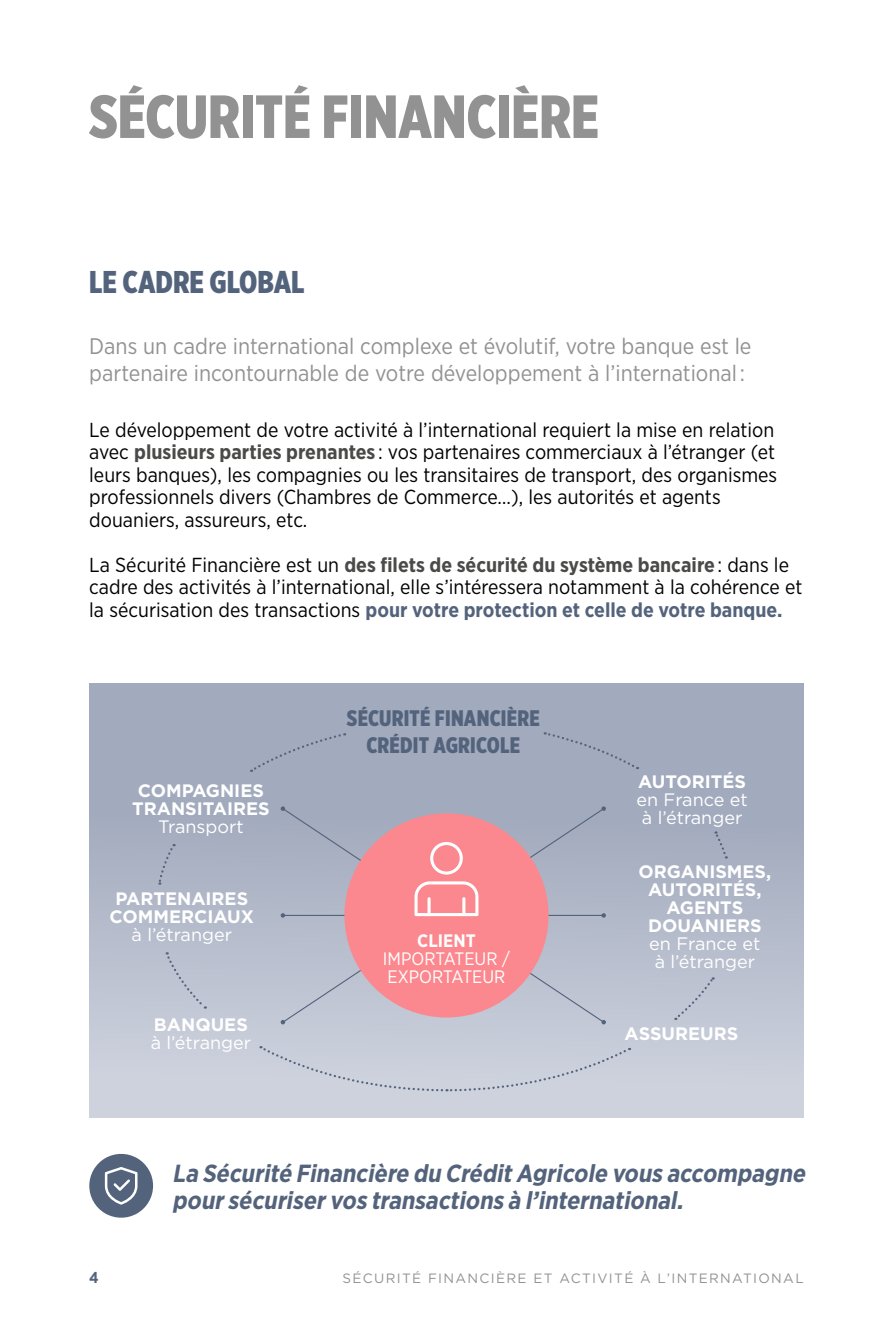
<style>
.page{position:relative;width:893px;height:1340px;background:#fff}
.page>*{position:absolute;margin:0;border:0;box-sizing:border-box;transform-origin:0 0}
.t1{font:900 60.75px "Gotham X Narrow";color:#929292}
.t2{font:900 31.5px "Gotham X Narrow";color:#54637c}
.t3{font:italic 700 24.75px/27px "Gotham Narrow";color:#54637c}
.t4{font:22.5px/27px "Gotham Narrow";color:#929292}
.t5{font:900 22.5px/27px "Gotham X Narrow";letter-spacing:.01em;color:#54637c;text-align:center}
.t6{font:20.25px/22.5px "Gotham Narrow";color:#000}
.t7{font:700 18px/18px "Gotham";color:#fff;text-align:center}
.t8{font:18px/18px "Gotham";color:#fff;text-align:center}
.t9{font:18px/18px "Gotham Narrow";color:#fff}
.t10{font:700 18px "Gotham Narrow";color:#fff}
.t11{font:700 15.75px "Gotham Narrow";color:#54637c}
.t12{font:13.5px "Gotham";letter-spacing:.1em;color:#929292}
.s1{font-weight:700;color:#4a4a49}
.s2{font-weight:700;color:#54637c}
</style>
<div class="page">
<svg style="left:89px;top:1153px;width:64px;height:65px"></svg>
<div style="left:89px;top:684px;width:715px;height:434px;background:linear-gradient(to bottom,#98a1b5,#cdd2dd)"></div>
<svg style="left:281px;top:807px;width:324px;height:216px;background:#b0b7c7"></svg>
<svg style="left:601px;top:806px;width:5px;height:5px"></svg>
<svg style="left:281px;top:1019px;width:4px;height:5px"></svg>
<hr style="left:283px;top:914px;width:321px;height:2px;background:#54637c">
<svg style="left:281px;top:913px;width:4px;height:4px"></svg>
<svg style="left:601px;top:913px;width:5px;height:4px"></svg>
<div style="left:344px;top:813px;width:205px;height:204px;background:#fb888e;border-radius:50%"></div>
<svg style="left:414px;top:881px;width:64px;height:35px"></svg>
<svg style="left:430px;top:842px;width:33px;height:32px"></svg>
<hr style="left:462px;top:897px;width:3px;height:19px;background:#fff;border-radius:2px">
<hr style="left:428px;top:897px;width:3px;height:19px;background:#fff;border-radius:2px">
<svg style="left:157px;top:844px;width:18px;height:40px"></svg>
<div style="left:165px;top:952px;width:41px;height:57px;background:#bdc3d1"></div>
<div style="left:260px;top:1046px;width:370px;height:46px;background:#cbd0db"></div>
<svg style="left:713px;top:831px;width:14px;height:27px"></svg>
<div style="left:250px;top:732px;width:95px;height:40px;background:#a2aabd"></div>
<div style="left:675px;top:977px;width:40px;height:43px;background:#bec5d2"></div>
<div style="left:544px;top:731px;width:94px;height:38px;background:#a2aabd"></div>
<h1 class="t1" style="left:89px;top:78px;width:511px">SÉCURITÉ FINANCIÈRE</h1>
<h2 class="t2" style="left:89px;top:262px;width:217px">LE CADRE GLOBAL</h2>
<p class="t4" style="left:89px;top:332px;width:664px">Dans un cadre international complexe et évolutif, votre banque est le partenaire incontournable de votre développement à l’international :</p>
<p class="t6" style="left:89px;top:418px;width:689px">Le développement de votre activité à l’international requiert la mise en relation avec <span class="s1">plusieurs parties prenantes</span> : vos partenaires commerciaux à l’étranger (et leurs banques), les compagnies ou les transitaires de transport, des organismes professionnels divers (Chambres de Commerce…), les autorités et agents douaniers, assureurs, etc.</p>
<p class="t6" style="left:89px;top:553px;width:715px">La Sécurité Financière est un <span class="s1">des filets de sécurité du système bancaire</span> : dans le cadre des activités à l’international, elle s’intéressera notamment à la cohérence et la sécurisation des transactions <span class="s2">pour votre protection et celle de votre banque.</span></p>
<p class="t7" style="left:132px;top:781px;width:139px">COMPAGNIES<br>TRANSITAIRES</p>
<p class="t8" style="left:158px;top:817px;width:87px">Transport</p>
<p class="t7" style="left:110px;top:889px;width:146px">PARTENAIRES<br>COMMERCIAUX</p>
<p class="t8" style="left:132px;top:925px;width:102px">à l’étranger</p>
<p class="t7" style="left:154px;top:1015px;width:95px">BANQUES</p>
<p class="t8" style="left:151px;top:1033px;width:102px">à l’étranger</p>
<p class="t5" style="left:347px;top:704px;width:194px">SÉCURITÉ FINANCIÈRE<br>CRÉDIT AGRICOLE</p>
<p class="t10" style="left:417px;top:929px;width:60px">CLIENT</p>
<p class="t9" style="left:383px;top:949px;width:129px">IMPORTATEUR /<br>EXPORTATEUR</p>
<p class="t7" style="left:638px;top:772px;width:110px">AUTORITÉS</p>
<p class="t8" style="left:636px;top:790px;width:113px">en France et à l’étranger</p>
<p class="t7" style="left:638px;top:862px;width:134px">ORGANISMES,<br>AUTORITÉS,<br>AGENTS<br>DOUANIERS</p>
<p class="t8" style="left:649px;top:934px;width:113px">en France et à l’étranger</p>
<p class="t7" style="left:625px;top:1024px;width:115px">ASSUREURS</p>
<p class="t3" style="left:172px;top:1159px;width:640px">La Sécurité Financière du CréditAgricole vous accompagne poursécuriservos transactions à l’international.</p>
<p class="t11" style="left:89px;top:1266px;width:11px">4</p>
<p class="t12" style="left:342px;top:1269px;width:463px">SÉCURITÉ FINANCIÈRE ET ACTIVITÉ À L’INTERNATIONAL</p>
</div>
